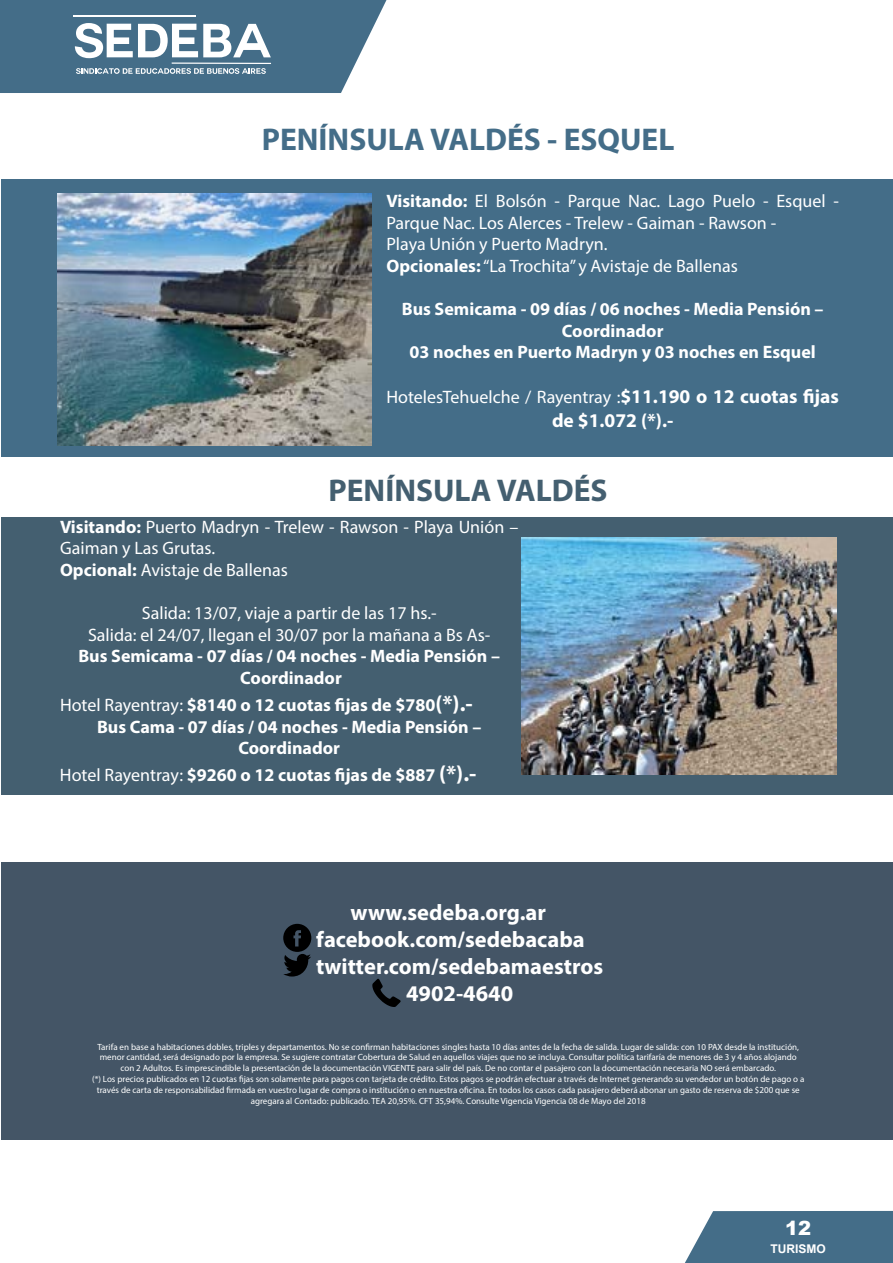
<style>
.page{position:relative;width:893px;height:1263px;background:#fff}
.page>*{position:absolute;margin:0;border:0;box-sizing:border-box;transform-origin:0 0}
.t1{font:700 31.5px "Myriad Pro";color:#446d88}
.t2{font:700 31.5px "Myriad Pro";color:#445f70}
.t3{font:700 22.5px "Myriad Pro";color:#fff}
.t4{font:700 19.5px "Myriad Pro";color:#fff}
.t5{font:900 19.5px "Arial";color:#fff}
.t6{font:18px/21.6px "Myriad Pro";color:#fff}
.t7{font:700 18px/21.6px "Myriad Pro";color:#fff;text-align:center}
.t8{font:700 12px "Arial";color:#fff}
.t9{font:9px/10.8px "Myriad Pro";color:#fff;text-align:center}
.s1{font-weight:700}
.s2{font-weight:700;font-size:19.5px}
.s3{font-weight:400}
.s4{font-size:22.5px}
</style>
<div class="page">
<div style="left:1px;top:179px;width:891px;height:278px;background:#446d88"></div>
<div style="left:1px;top:518px;width:891px;height:277px;background:#445f70"></div>
<div style="left:1px;top:862px;width:891px;height:277px;background:#456"></div>
<svg style="left:685px;top:1211px;width:208px;height:52px;background:#517790"></svg>
<svg style="left:0;top:0;width:386px;height:93px"></svg>
<hr style="left:172px;top:63px;width:99px;height:1px;background:#fff">
<img style="left:58px;top:193px;width:313px;height:252px">
<img style="left:521px;top:538px;width:315px;height:237px">
<svg style="left:283px;top:924px;width:28px;height:52px"></svg>
<svg style="left:372px;top:979px;width:29px;height:28px"></svg>
<h1 class="t1" style="left:262px;top:119px;width:414px">PENÍNSULA VALDÉS - ESQUEL</h1>
<h3 class="t6" style="left:386px;top:190px;width:454px"><span class="s1">Visitando:</span> El Bolsón - Parque Nac. Lago Puelo - Esquel - Parque Nac. Los Alerces - Trelew - Gaiman - Rawson -<br>Playa Unión y Puerto Madryn.<br><span class="s1">Opcionales:</span> “La Trochita” y Avistaje de Ballenas</h3>
<h3 class="t7" style="left:402px;top:297px;width:423px">Bus Semicama - 09 días / 06 noches - Media Pensión –<br>Coordinador<br>03 noches en Puerto Madryn y 03 noches en Esquel</h3>
<h3 class="t6" style="left:386px;top:386px;width:454px">HotelesTehuelche / Rayentray :<span class="s2">$11.190 o 12 cuotas fijas</span></h3>
<h3 class="t4" style="left:552px;top:407px;width:123px">de $1.072 (*).-</h3>
<h1 class="t2" style="left:328px;top:469px;width:281px">PENÍNSULA VALDÉS</h1>
<h3 class="t6" style="left:60px;top:516px;width:460px"><span class="s1">Visitando:</span> Puerto Madryn - Trelew - Rawson - Playa Unión –<br>Gaiman y Las Grutas.<br><span class="s1">Opcional:</span> Avistaje de Ballenas</h3>
<h3 class="t6" style="left:88px;top:602px;width:404px;text-align:center">Salida: 13/07, viaje a partir de las 17 hs.-<br>Salida: el 24/07, llegan el 30/07 por la mañana a Bs As-</h3>
<h3 class="t7" style="left:78px;top:645px;width:423px">Bus Semicama - 07 días / 04 noches - Media Pensión –<br>Coordinador</h3>
<h3 class="t7" style="left:60px;top:693px;width:414px"><span class="s3">Hotel Rayentray:</span> $8140 o 12 cuotas fijas de $780<span class="s4">(*).-</span></h3>
<h3 class="t7" style="left:97px;top:715px;width:386px">Bus Cama - 07 días / 04 noches - Media Pensión –</h3>
<h3 class="t7" style="left:238px;top:737px;width:103px">Coordinador</h3>
<h3 class="t7" style="left:60px;top:764px;width:418px"><span class="s3">Hotel Rayentray:</span> $9260 o 12 cuotas fijas de $887 <span class="s4">(*).-</span></h3>
<h2 class="t3" style="left:351px;top:898px;width:197px">www.sedeba.org.ar</h2>
<h2 class="t3" style="left:316px;top:925px;width:270px">facebook.com/sedebacaba</h2>
<h2 class="t3" style="left:316px;top:952px;width:289px">twitter.com/sedebamaestros</h2>
<h2 class="t3" style="left:406px;top:979px;width:109px">4902-4640</h2>
<p class="t9" style="left:92px;top:1041px;width:714px">Tarifa en base a habitaciones dobles, triples y departamentos. No se confirman habitaciones singles hasta 10 días antes de la fecha de salida. Lugar de salida: con 10 PAX desde la institución, menor cantidad, será designado por la empresa. Se sugiere contratar Cobertura de Salud en aquellos viajes que no se incluya. Consultar política tarifaría de menores de 3 y 4 años alojando con 2 Adultos. Es imprescindible la presentación de la documentación VIGENTE para salir del país. De no contar el pasajero con la documentación necesaria NO será embarcado.<br>(*) Los precios publicados en 12 cuotas fijas son solamente para pagos con tarjeta de crédito. Estos pagos se podrán efectuar a través de Internet generando su vendedor un botón de pago o a través de carta de responsabilidad firmada en vuestro lugar de compra o institución o en nuestra oficina. En todos los casos cada pasajero deberá abonar un gasto de reserva de $200 que se agregara al Contado: publicado. TEA 20,95%. CFT 35,94%. Consulte Vigencia Vigencia 08 de Mayo del 2018</p>
<h3 class="t5" style="left:785px;top:1214px;width:28px">12</h3>
<h3 class="t8" style="left:770px;top:1241px;width:57px">TURISMO</h3>
</div>
